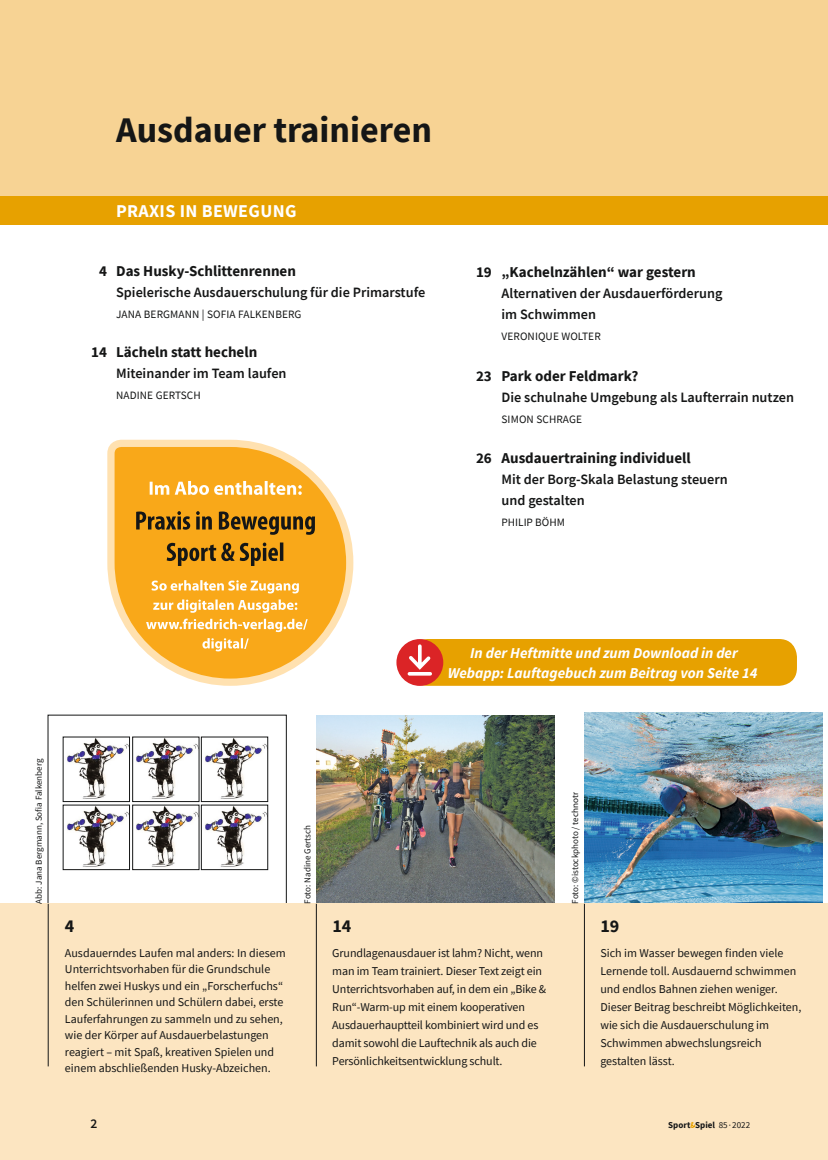
<style>
.page{position:relative;width:828px;height:1160px;background:#fff}
.page>*{position:absolute;margin:0;border:0;box-sizing:border-box;transform-origin:0 0}
.t1{font:700 36px "Source Sans Pro";color:#151616}
.t2{font:700 18px "Source Sans Pro";letter-spacing:.02em;color:#fff}
.t3{font:700 18px "Source Sans Pro";color:#151616}
.t4{font:700 15px "Source Sans Pro";color:#151616}
.t5{font:italic 700 15px/19.5px "Source Sans Pro";color:#fff;text-align:center}
.t6{font:600 14.25px/21px "Source Sans Pro";color:#151616}
.t7{font:600 13.5px "Source Sans Pro";color:#151616}
.t8{font:12px/18px "Source Sans Pro";color:#151616}
.t9{font:11.25px "Source Sans Pro";letter-spacing:.01em;color:#151616}
.t10{font:9px "Source Sans Pro";color:#151616}
.t11{font:700 9px "Source Sans Pro";color:#151616}
.s1{font-family:"Myriad Pro"}
.s2{font-weight:400}
</style>
<div class="page">
<img style="left:316px;top:715px;width:238px;height:188px">
<img style="left:584px;top:712px;width:238px;height:191px">
<svg style="left:62px;top:736px;width:207px;height:135px"></svg>
<img style="left:65px;top:738px;width:63px;height:61px">
<img style="left:65px;top:806px;width:63px;height:61px">
<img style="left:134px;top:738px;width:63px;height:61px">
<img style="left:203px;top:738px;width:63px;height:61px">
<div style="left:201px;top:736px;width:67px;height:65px;border:1px solid #151616"></div>
<img style="left:134px;top:806px;width:63px;height:61px">
<img style="left:203px;top:806px;width:63px;height:61px">
<div style="left:201px;top:804px;width:67px;height:65px;border:1px solid #151616"></div>
<div style="left:0;top:0;width:827px;height:211px;background:#f7d394"></div>
<div style="left:0;top:196px;width:827px;height:28px;background:#e7a100"></div>
<div style="left:0;top:903px;width:827px;height:256px;background:#fce5c1"></div>
<hr style="left:48px;top:903px;width:1px;height:163px;background:#151616">
<hr style="left:316px;top:903px;width:1px;height:163px;background:#151616">
<hr style="left:584px;top:903px;width:1px;height:163px;background:#151616">
<svg style="left:690px;top:1122px;width:5px;height:6px"></svg>
<div style="left:409px;top:638px;width:387px;height:47px;background:#e7a100;border-radius:18px"></div>
<svg style="left:107px;top:439px;width:247px;height:247px"></svg>
<svg style="left:202px;top:638px;width:47px;height:13px"></svg>
<svg style="left:146px;top:618px;width:161px;height:14px"></svg>
<svg style="left:153px;top:599px;width:144px;height:13px"></svg>
<svg style="left:151px;top:580px;width:148px;height:13px"></svg>
<svg style="left:167px;top:542px;width:116px;height:24px;background:#a97517"></svg>
<svg style="left:136px;top:511px;width:179px;height:23px;background:#a77317"></svg>
<svg style="left:150px;top:481px;width:152px;height:13px"></svg>
<div style="left:396px;top:639px;width:47px;height:46px;background:#db2426;border-radius:50%"></div>
<hr style="left:409px;top:671px;width:21px;height:4px;background:#fff">
<svg style="left:405px;top:642px;width:28px;height:30px"></svg>
<svg style="left:821px;top:1153px;width:7px;height:7px"></svg>
<h1 class="t1" style="left:116px;top:105px;width:317px">Ausdauer trainieren</h1>
<h2 class="t2" style="left:116px;top:198px;width:182px">PRAXIS IN BEWEGUNG</h2>
<p class="t4" style="left:99px;top:261px;width:198px">4 Das Husky-Schlittenrennen</p>
<p class="t6" style="left:116px;top:281px;width:310px">Spielerische Ausdauerschulung für die Primarstufe</p>
<p class="t9" style="left:116px;top:307px;width:187px">JANA BERGMANN | SOFIA FALKENBERG</p>
<p class="t4" style="left:91px;top:342px;width:167px">14 Lächeln statt hecheln</p>
<p class="t6" style="left:116px;top:362px;width:172px">Miteinander im Team laufen</p>
<p class="t9" style="left:116px;top:388px;width:86px">NADINE GERTSCH</p>
<p class="t4" style="left:476px;top:262px;width:221px">19 „Kachelnzählen“ war gestern</p>
<p class="t6" style="left:501px;top:282px;width:222px">Alternativen der Ausdauerförderung im Schwimmen</p>
<p class="t9" style="left:501px;top:329px;width:101px">VERONIQUE WOLTER</p>
<p class="t4" style="left:476px;top:365px;width:164px">23 Park oder Feldmark?</p>
<p class="t6" style="left:501px;top:386px;width:294px">Die schulnahe Umgebung als Laufterrain nutzen</p>
<p class="t9" style="left:501px;top:411px;width:82px">SIMON SCHRAGE</p>
<p class="t4" style="left:476px;top:448px;width:216px">26 Ausdauertraining individuell</p>
<p class="t6" style="left:501px;top:468px;width:227px">Mit der Borg-Skala Belastung steuern und gestalten</p>
<p class="t9" style="left:501px;top:515px;width:65px">PHILIP BÖHM</p>
<p class="t5" style="left:447px;top:643px;width:311px">In der Heftmitte und zum Download in der<br>Webapp: Lauftagebuch zum Beitrag von Seite 14</p>
<p class="t10" style="left:33px;top:903px;width:146px;rotate:-90deg">Abb: Jana Bergmann, Sofia Falkenberg</p>
<h2 class="t3" style="left:65px;top:913px;width:11px">4</h2>
<p class="t10" style="left:302px;top:903px;width:80px;rotate:-90deg">Foto: Nadine Gertsch</p>
<p class="t10" style="left:569px;top:903px;width:113px;rotate:-90deg">Foto: ©istockphoto / <span class="s1">technotr</span></p>
<h2 class="t3" style="left:332px;top:913px;width:21px">14</h2>
<h2 class="t3" style="left:600px;top:913px;width:21px">19</h2>
<p class="t8" style="left:65px;top:944px;width:222px;line-height:16.5px">Ausdauerndes Laufen mal anders: In diesem Unterrichtsvorhaben für die Grundschule helfen zwei Huskys und ein „Forscherfuchs“ den Schülerinnen und Schülern dabei, erste Lauferfahrungen zu sammeln und zu sehen, wie der Körper auf Ausdauerbelastungen reagiert – mit Spaß, kreativen Spielen und einem abschließenden Husky-Abzeichen.</p>
<p class="t8" style="left:332px;top:943px;width:215px">Grundlagenausdauer ist lahm? Nicht, wenn man im Team trainiert. Dieser Text zeigt ein Unterrichtsvorhaben auf, in dem ein „Bike &amp; Run“-Warm-up mit einem kooperativen Ausdauerhauptteil kombiniert wird und es damit sowohl die Lauftechnik als auch die Persönlichkeitsentwicklung schult.</p>
<p class="t8" style="left:600px;top:943px;width:202px">Sich im Wasser bewegen finden viele Lernende toll. Ausdauernd schwimmen und endlos Bahnen ziehen weniger.<br>Dieser Beitrag beschreibt Möglichkeiten, wie sich die Ausdauerschulung im Schwimmen abwechslungsreich gestalten lässt.</p>
<p class="t7" style="left:91px;top:1114px;width:8px">2</p>
<p class="t11" style="left:668px;top:1118px;width:83px">Sport Spiel <span class="s2">85 · 2022</span></p>
</div>
